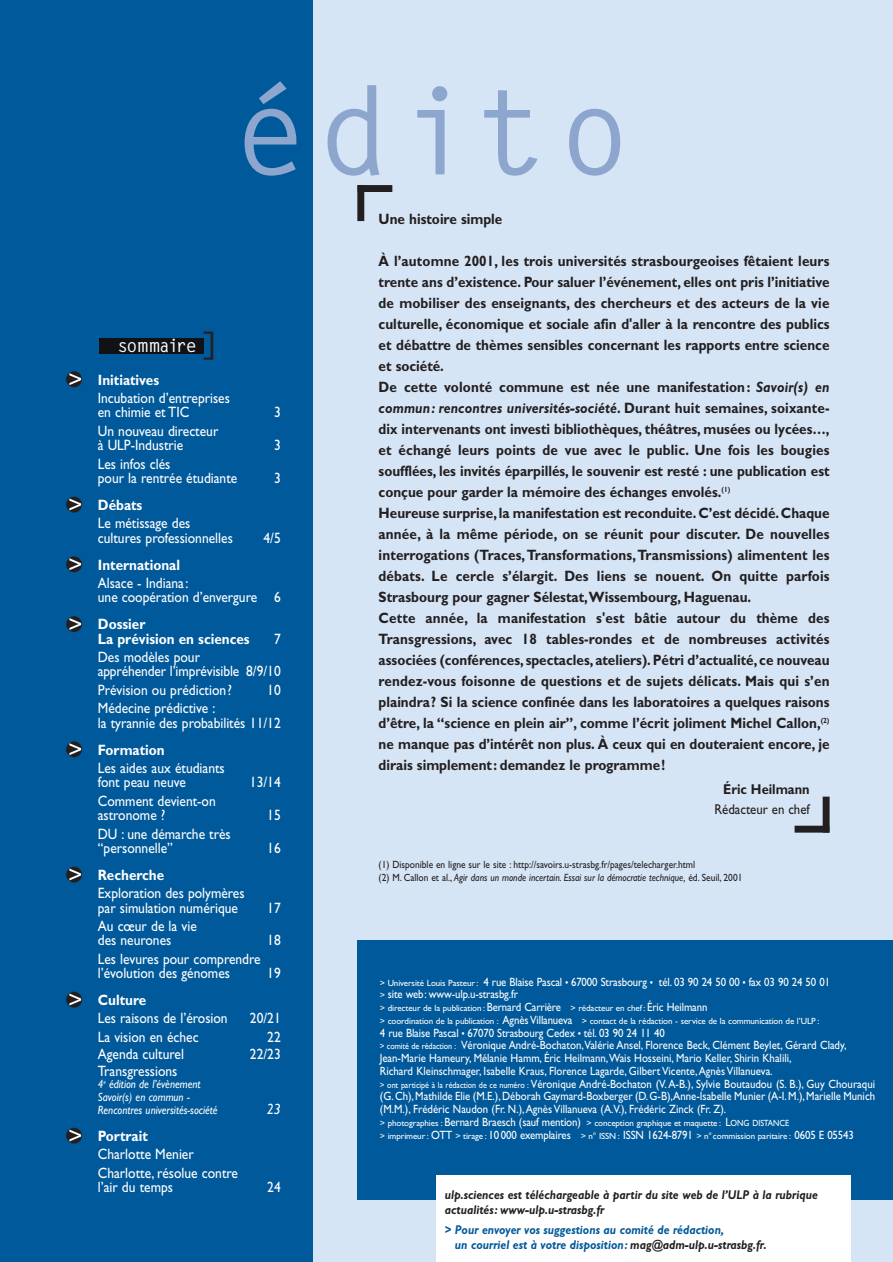
<style>
.page{position:relative;width:893px;height:1262px;background:#fff}
.page>*{position:absolute;margin:0;border:0;box-sizing:border-box;transform-origin:0 0}
.t1{font:700 120.15px "Letter Gothic";letter-spacing:.1em;color:#8ca6ce}
.t2{font:700 18.3px "Letter Gothic";letter-spacing:-.07em;color:#fff}
.t3{font:700 15px/21px "Gill Sans";color:#231f20;scale:.9 1}
.t4{font:15px/14.2px "Gill Sans";color:#fff;scale:.9 1}
.t5{font:700 15px/14.1px "Gill Sans";color:#fff;scale:.9 1}
.t6{font:italic 15px "Gill Sans";color:#fff;scale:.9 1}
.t7{font:14.25px "Gill Sans";color:#231f20;scale:.9 1}
.t8{font:700 14.25px "Gill Sans";color:#231f20;scale:.9 1}
.t9{font:italic 700 12.75px/15px "Gill Sans";color:#00599a;scale:.9 1}
.t10{font:italic 700 12.75px/15px "Gill Sans";color:#231f20;scale:.9 1}
.t11{font:12px/12.8px "Gill Sans";color:#fff;scale:.9 1}
.t12{font:italic 12px/12.8px "Gill Sans";color:#fff;scale:.9 1}
.t13{font:10.5px/13.5px "Gill Sans";color:#231f20;scale:.9 1}
.t14{font:9px/12.8px "Gill Sans";letter-spacing:-.01em;color:#fff}
.s1{font-size:32.85px;color:#231f20}
.s2{font-style:italic}
.s3{font-size:9px}
.s4{font-size:10.5px}
.s5{font-size:12px}
.s6{color:#231f20}
</style>
<div class="page">
<div style="left:1px;top:0;width:891px;height:1262px;background:#d6e5f5"></div>
<div style="left:1px;top:0;width:311px;height:1262px;background:#00599a"></div>
<svg style="left:66px;top:1127px;width:16px;height:16px"></svg>
<svg style="left:69px;top:1129px;width:12px;height:12px"></svg>
<svg style="left:66px;top:991px;width:16px;height:16px"></svg>
<svg style="left:69px;top:993px;width:12px;height:12px"></svg>
<svg style="left:66px;top:866px;width:16px;height:16px"></svg>
<svg style="left:69px;top:868px;width:12px;height:12px"></svg>
<svg style="left:66px;top:741px;width:16px;height:16px"></svg>
<svg style="left:69px;top:743px;width:12px;height:12px"></svg>
<svg style="left:66px;top:616px;width:16px;height:16px"></svg>
<svg style="left:69px;top:618px;width:12px;height:12px"></svg>
<svg style="left:66px;top:556px;width:16px;height:16px"></svg>
<svg style="left:69px;top:558px;width:12px;height:12px"></svg>
<svg style="left:66px;top:496px;width:16px;height:16px"></svg>
<svg style="left:69px;top:498px;width:12px;height:12px"></svg>
<svg style="left:66px;top:371px;width:16px;height:16px"></svg>
<svg style="left:69px;top:373px;width:12px;height:12px"></svg>
<div style="left:99px;top:338px;width:105px;height:15px;background:#101216"></div>
<div style="left:357px;top:185px;width:7px;height:36px;background:#231f20"></div>
<div style="left:357px;top:185px;width:35px;height:7px;background:#231f20"></div>
<div style="left:357px;top:940px;width:535px;height:259px;background:#00599a"></div>
<div style="left:436px;top:1175px;width:414px;height:87px;background:#fff"></div>
<div style="left:822px;top:796px;width:7px;height:36px;background:#231f20"></div>
<div style="left:794px;top:825px;width:35px;height:7px;background:#231f20"></div>
<h1 class="t1" style="left:234px;top:85px;width:398px">édito</h1>
<p class="t2" style="left:118px;top:339px;width:103px">sommaire <span class="s1">]</span></p>
<p class="t5" style="left:98px;top:374px;width:70px">Initiatives</p>
<p class="t4" style="left:98px;top:392px;width:148px">Incubation d’entreprises en chimie et TIC</p>
<p class="t4" style="left:98px;top:425px;width:135px">Un nouveau directeur à ULP-Industrie</p>
<p class="t4" style="left:98px;top:458px;width:156px">Les infos clés<br>pour la rentrée étudiante</p>
<p class="t5" style="left:98px;top:499px;width:51px">Débats</p>
<p class="t4" style="left:98px;top:518px;width:151px">Le métissage des cultures professionnelles</p>
<p class="t4" style="left:274px;top:407px;width:9px">3</p>
<p class="t4" style="left:274px;top:439px;width:9px">3</p>
<p class="t4" style="left:274px;top:472px;width:9px">3</p>
<p class="t4" style="left:263px;top:532px;width:21px">4/5</p>
<p class="t5" style="left:98px;top:559px;width:93px">International</p>
<p class="t4" style="left:98px;top:577px;width:205px">Alsace - Indiana:<br>une coopération d’envergure 6</p>
<p class="t5" style="left:98px;top:619px;width:170px">Dossier<br>La prévision en sciences</p>
<p class="t4" style="left:274px;top:633px;width:9px">7</p>
<p class="t4" style="left:98px;top:651px;width:205px">Des modèles pour<br>appréhender l’imprévisible 8/9/10</p>
<p class="t4" style="left:98px;top:684px;width:151px">Prévision ou prédiction?</p>
<p class="t4" style="left:267px;top:684px;width:16px">10</p>
<p class="t4" style="left:98px;top:703px;width:205px">Médecine prédictive :<br>la tyrannie des probabilités 11/12</p>
<p class="t5" style="left:98px;top:744px;width:76px">Formation</p>
<p class="t4" style="left:98px;top:762px;width:143px">Les aides aux étudiants font peau neuve</p>
<p class="t4" style="left:250px;top:777px;width:36px">13/14</p>
<p class="t4" style="left:98px;top:795px;width:133px">Comment devient-on astronome ?</p>
<p class="t4" style="left:98px;top:828px;width:149px">DU : une démarche très “personnelle”</p>
<p class="t5" style="left:98px;top:869px;width:75px">Recherche</p>
<p class="t4" style="left:98px;top:888px;width:165px">Exploration des polymères par simulation numérique</p>
<p class="t4" style="left:98px;top:920px;width:111px">Au cœur de la vie des neurones</p>
<p class="t4" style="left:98px;top:953px;width:182px">Les levures pour comprendre l’évolution des génomes</p>
<p class="t4" style="left:267px;top:809px;width:16px">15</p>
<p class="t4" style="left:267px;top:842px;width:16px">16</p>
<p class="t4" style="left:267px;top:902px;width:16px">17</p>
<p class="t4" style="left:267px;top:935px;width:16px">18</p>
<p class="t4" style="left:267px;top:967px;width:16px">19</p>
<p class="t5" style="left:98px;top:994px;width:55px">Culture</p>
<p class="t4" style="left:98px;top:1012px;width:146px">Les raisons de l’érosion</p>
<p class="t4" style="left:250px;top:1012px;width:36px">20/21</p>
<p class="t4" style="left:98px;top:1031px;width:113px">La vision en échec</p>
<p class="t4" style="left:267px;top:1031px;width:16px">22</p>
<p class="t4" style="left:98px;top:1048px;width:97px">Agenda culturel</p>
<p class="t4" style="left:250px;top:1048px;width:36px">22/23</p>
<p class="t4" style="left:98px;top:1065px;width:90px">Transgressions</p>
<p class="t12" style="left:98px;top:1079px;width:135px">4<sup>e</sup> édition de l’évènement<br>Savoir(s) en commun -<br>Rencontres universités-société</p>
<p class="t6" style="left:267px;top:1103px;width:17px">23</p>
<p class="t5" style="left:98px;top:1130px;width:57px">Portrait</p>
<p class="t4" style="left:98px;top:1146px;width:157px;line-height:18.5px">Charlotte Menier<br>Charlotte, résolue contre</p>
<p class="t4" style="left:98px;top:1181px;width:85px">l’air du temps</p>
<p class="t4" style="left:267px;top:1181px;width:16px">24</p>
<p class="t3" style="left:378px;top:210px;width:139px">Une histoire simple</p>
<p class="t3" style="left:378px;top:252px;width:502px">À l’automne 2001, les trois universités strasbourgeoises fêtaient leurs trente ans d’existence. Pour saluer l’événement, elles ont pris l’initiative de mobiliser des enseignants, des chercheurs et des acteurs de la vie culturelle, économique et sociale afin d'aller à la rencontre des publics et débattre de thèmes sensibles concernant les rapports entre science et société.<br>De cette volonté commune est née une manifestation: <span class="s2">Savoir(s) en commun: rencontres universités-société</span>. Durant huit semaines, soixante&shy;dix intervenants ont investi bibliothèques, théâtres, musées ou lycées…, et échangé leurs points de vue avec le public. Une fois les bougies soufflées, les invités éparpillés, le souvenir est resté : une publication est conçue pour garder la mémoire des échanges envolés.<sup>(1)<br></sup>Heureuse surprise,la manifestation est reconduite.C’est décidé.Chaque année, à la même période, on se réunit pour discuter. De nouvelles interrogations (Traces,Transformations,Transmissions) alimentent les débats. Le cercle s’élargit. Des liens se nouent. On quitte parfois Strasbourg pour gagner Sélestat,Wissembourg, Haguenau.<br>Cette année, la manifestation s'est bâtie autour du thème des Transgressions, avec 18 tables-rondes et de nombreuses activités associées (conférences, spectacles, ateliers). Pétri d’actualité, ce nouveau rendez-vous foisonne de questions et de sujets délicats. Mais qui s’en plaindra? Si la science confinée dans les laboratoires a quelques raisons d’être, la “science en plein air”, comme l’écrit joliment Michel Callon,<sup>(2) </sup>ne manque pas d’intérêt non plus. À ceux qui en douteraient encore, je dirais simplement: demandez le programme!</p>
<p class="t8" style="left:723px;top:784px;width:98px">Éric Heilmann</p>
<p class="t7" style="left:714px;top:803px;width:107px">Rédacteur en chef</p>
<p class="t13" style="left:378px;top:858px;width:406px">(1) Disponible en ligne sur le site : http://savoirs.u-strasbg.fr/pages/telecharger.html<br>(2) M. Callon et al., <span class="s2">Agir dans un monde incertain. Essai sur la démocratie technique,</span> éd. Seuil, 2001</p>
<p class="t11" style="left:380px;top:976px;width:501px"><span class="s3">&gt; Université Louis Pasteur :</span> 4 rue Blaise Pascal <span class="s4">•</span> 67000 Strasbourg <span class="s4">•</span> tél. 03 90 24 50 00 <span class="s4">•</span> fax 03 90 24 50 01 <span class="s3">&gt;</span> site web: www-ulp.u-strasbg.fr</p>
<p class="t14" style="left:380px;top:1002px;width:441px">&gt; directeur de la publication : <span class="s5">Bernard Carrière</span> &gt; rédacteur en chef : <span class="s5">Éric Heilmann<br></span>&gt; coordination de la publication : <span class="s5">Agnès Villanueva</span> &gt; contact de la rédaction - service de la communication de l’ULP :</p>
<p class="t11" style="left:380px;top:1027px;width:552px">4 rue Blaise Pascal <span class="s4">•</span> 67070 Strasbourg Cedex <span class="s4">•</span> tél. 03 90 24 11 40<br><span class="s3">&gt; comité de rédaction :</span> Véronique André-Bochaton,Valérie Ansel, Florence Beck, Clément Beylet, Gérard Clady, Jean-Marie Hameury, Mélanie Hamm, Éric Heilmann,Wais Hosseini, Mario Keller, Shirin Khalili,<br>Richard Kleinschmager, Isabelle Kraus, Florence Lagarde, Gilbert Vicente,Agnès Villanueva.<br><span class="s3">&gt; ont participé à la rédaction de ce numéro :</span> Véronique André-Bochaton (V. A-B.), Sylvie Boutaudou (S. B.), Guy Chouraqui (G.Ch),Mathilde Elie (M.E.),Déborah Gaymard-Boxberger (D.G-B),Anne-Isabelle Munier (A-I.M.),Marielle Munich (M.M.), Frédéric Naudon (Fr. N.),Agnès Villanueva (A.V.), Frédéric Zinck (Fr. Z).</p>
<p class="t14" style="left:380px;top:1117px;width:475px">&gt; photographies : <span class="s5">Bernard Braesch (sauf mention)</span> &gt; conception graphique et maquette : <span class="s5">L</span>ONG DISTANCE<br>&gt; imprimeur : <span class="s5">OTT</span> &gt; tirage : <span class="s5">10 000 exemplaires</span> &gt; n° ISSN : <span class="s5">ISSN 1624-8791</span> &gt; n°commission paritaire : <span class="s5">0605 E 05543</span></p>
<p class="t10" style="left:445px;top:1188px;width:416px">ulp.sciences est téléchargeable à partir du site web de l’ULP à la rubrique actualités: www-ulp.u-strasbg.fr</p>
<p class="t9" style="left:455px;top:1223px;width:348px;text-indent:-10px">&gt; Pour envoyer vos suggestions au comité de rédaction,<br>un courriel est à votre disposition: <span class="s6">mag@adm-ulp.u-strasbg.fr.</span></p>
</div>
